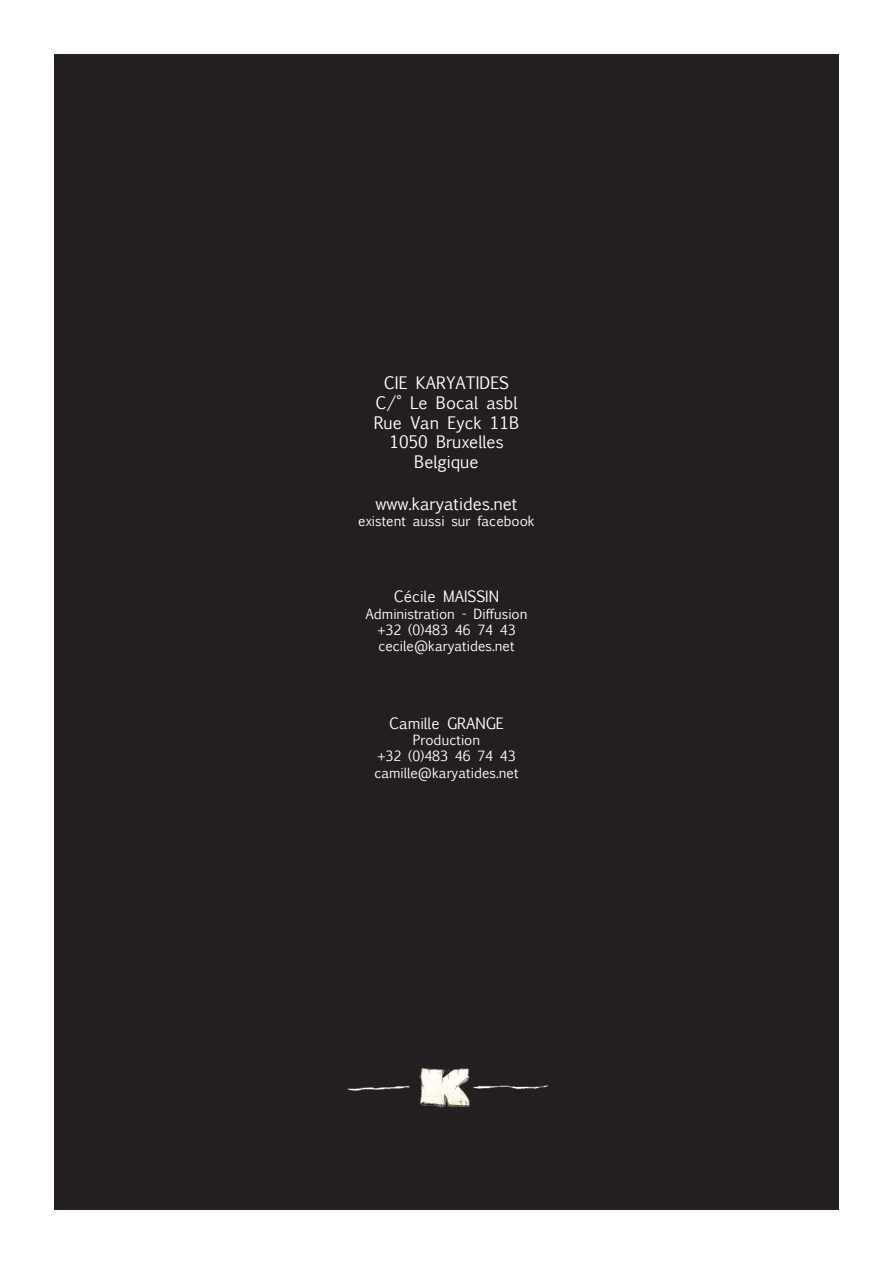
<style>
.page{position:relative;width:893px;height:1263px;background:#fff}
.page>*{position:absolute;margin:0;border:0;box-sizing:border-box;transform-origin:0 0}
.t1{font:16.5px/19.8px "Euphemia UCAS";color:#fff;text-align:center}
.t2{font:15px "Euphemia UCAS";color:#fff}
.t3{font:13.5px/16.2px "Euphemia UCAS";color:#fff;text-align:center}
</style>
<div class="page">
<div style="left:54px;top:54px;width:785px;height:1156px;background:#231f20"></div>
<img style="left:347px;top:1067px;width:201px;height:41px">
<p class="t1" style="left:374px;top:372px;width:147px">CIE KARYATIDES<br>C/° Le Bocal asbl<br>Rue Van Eyck 11B<br>1050 Bruxelles<br>Belgique</p>
<p class="t1" style="left:375px;top:493px;width:144px">www.karyatides.net</p>
<p class="t3" style="left:358px;top:512px;width:178px">existent aussi sur facebook</p>
<p class="t2" style="left:394px;top:586px;width:107px">Cécile MAISSIN</p>
<p class="t3" style="left:365px;top:605px;width:163px">Administration - Diffusion +32 (0)483 46 74 43 cecile@karyatides.net</p>
<p class="t2" style="left:389px;top:713px;width:116px">Camille GRANGE</p>
<p class="t3" style="left:374px;top:731px;width:146px">Production<br>+32 (0)483 46 74 43 camille@karyatides.net</p>
</div>
